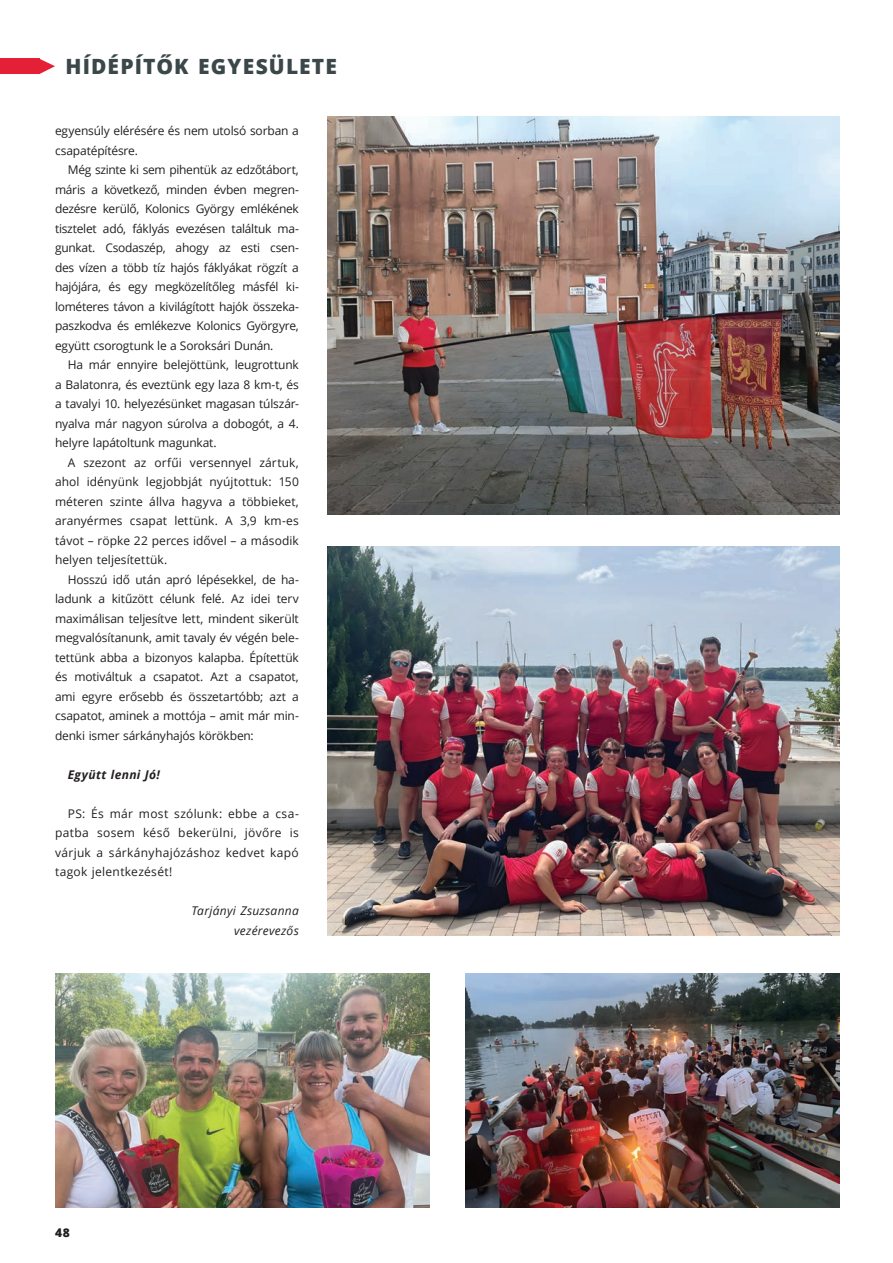
<style>
.page{position:relative;width:893px;height:1263px;background:#fff}
.page>*{position:absolute;margin:0;border:0;box-sizing:border-box;transform-origin:0 0}
.t1{font:800 21px "Open Sans";letter-spacing:.055em;color:#3b4749}
.t2{font:12px/19.5px "Open Sans";letter-spacing:-.01em;color:#231f20;text-align:justify}
.t3{font:italic 12px/19.5px "Open Sans";letter-spacing:.025em;color:#231f20;text-align:right}
.t4{font:italic 700 12px "Open Sans";letter-spacing:.025em;color:#231f20}
.t5{font:800 12px "Open Sans";color:#231f20}
</style>
<div class="page">
<svg style="left:40px;top:59px;width:15px;height:15px"></svg>
<div style="left:0;top:59px;width:40px;height:15px;background:#e42037"></div>
<img style="left:55px;top:974px;width:374px;height:234px">
<img style="left:465px;top:974px;width:374px;height:234px">
<img style="left:327px;top:546px;width:512px;height:390px">
<img style="left:327px;top:117px;width:512px;height:397px">
<h1 class="t1" style="left:65px;top:50px;width:273px">HÍDÉPÍTŐK EGYESÜLETE</h1>
<p class="t2" style="left:55px;top:121px;width:245px">egyensúly elérésére és nem utolsó sorban a csapatépítésre.</p>
<p class="t2" style="left:55px;top:160px;width:245px;text-indent:13px">Még szinte ki sem pihentük az edzőtábort, máris a következő, minden évben megren&shy;dezésre kerülő, Kolonics György emlékének tisztelet adó, fáklyás evezésen találtuk ma&shy;gunkat. Csodaszép, ahogy az esti csen&shy;des vízen a több tíz hajós fáklyákat rögzít a hajójára, és egy megközelítőleg másfél ki&shy;lométeres távon a kivilágított hajók összeka&shy;paszkodva és emlékezve Kolonics Györgyre, együtt csorogtunk le a Soroksári Dunán.</p>
<p class="t2" style="left:55px;top:355px;width:245px;text-indent:13px">Ha már ennyire belejöttünk, leugrottunk a Balatonra, és eveztünk egy laza 8 km-t, és a tavalyi 10. helyezésünket magasan túlszár&shy;nyalva már nagyon súrolva a dobogót, a 4. helyre lapátoltunk magunkat.</p>
<p class="t2" style="left:55px;top:452px;width:245px;text-indent:13px">A szezont az orfűi versennyel zártuk, ahol idényünk legjobbját nyújtottuk: 150 méteren szinte állva hagyva a többieket, aranyérmes csapat lettünk. A 3,9 km-es távot – röpke 22 perces idővel – a második helyen teljesítettük.</p>
<p class="t2" style="left:55px;top:569px;width:245px;text-indent:13px">Hosszú idő után apró lépésekkel, de ha&shy;ladunk a kitűzött célunk felé. Az idei terv maximálisan teljesítve lett, mindent sikerült megvalósítanunk, amit tavaly év végén bele&shy;tettünk abba a bizonyos kalapba. Építettük és motiváltuk a csapatot. Azt a csapatot, ami egyre erősebb és összetartóbb; azt a csapatot, aminek a mottója – amit már min&shy;denki ismer sárkányhajós körökben:</p>
<p class="t4" style="left:68px;top:766px;width:94px">Együtt lenni Jó!</p>
<p class="t2" style="left:55px;top:803px;width:245px;text-indent:13px">PS: És már most szólunk: ebbe a csa&shy;patba sosem késő bekerülni, jövőre is várjuk a sárkányhajózáshoz kedvet kapó tagok jelentkezését!</p>
<p class="t3" style="left:192px;top:901px;width:109px">Tarjányi Zsuzsanna vezérevezős</p>
<p class="t5" style="left:55px;top:1223px;width:16px">48</p>
</div>
